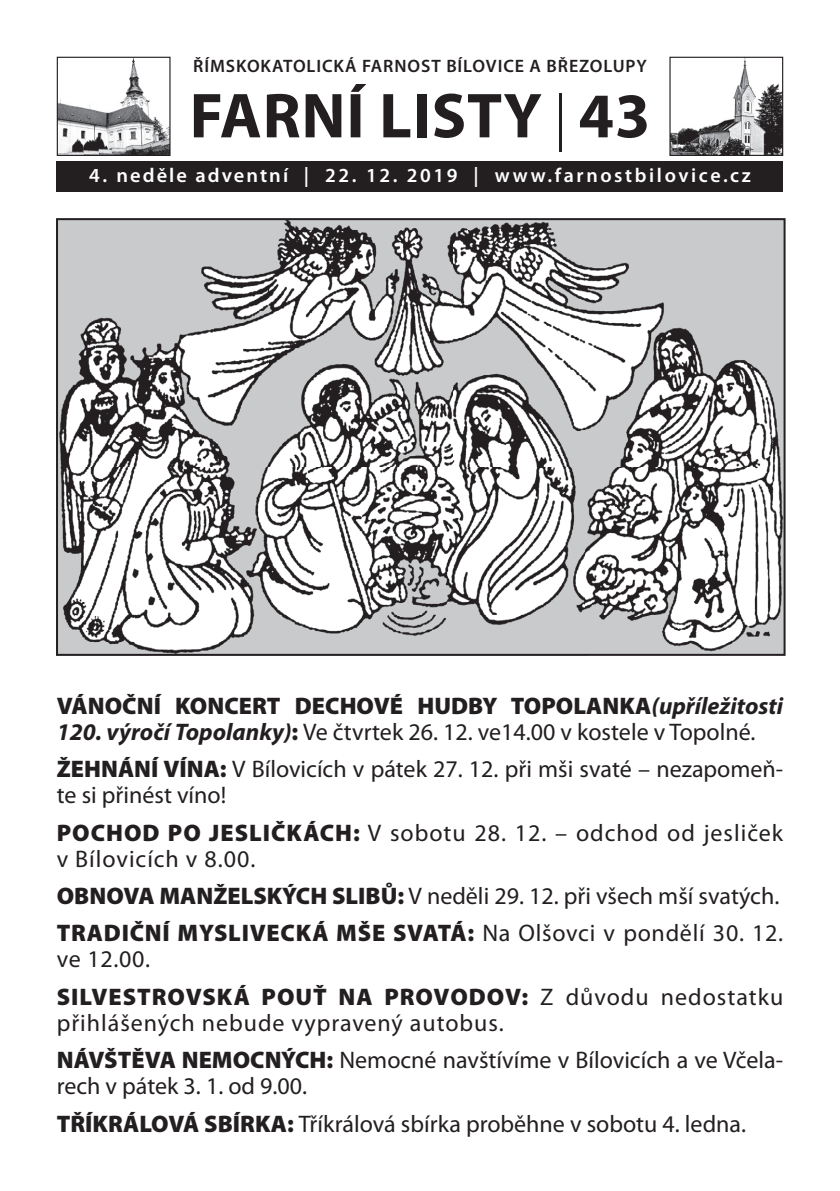
<style>
.page{position:relative;width:840px;height:1191px;background:#fff}
.page>*{position:absolute;margin:0;border:0;box-sizing:border-box;transform-origin:0 0}
.t1{font:700 64px "Myriad Pro";letter-spacing:.01em;color:#231f20}
.t2{font:24px/26px "Myriad Pro";color:#231f20}
.t3{font:24px/37.4px "Myriad Pro";letter-spacing:.025em;color:#231f20}
.t4{font:24px/26px "Myriad Pro";letter-spacing:.04em;color:#231f20}
.t5{font:900 24px/37.4px "Myriad Pro";letter-spacing:.04em;color:#231f20}
.t6{font:600 20px "Myriad Pro";letter-spacing:.13em;color:#fff}
.t7{font:600 18px "Myriad Pro";letter-spacing:.05em;color:#231f20}
.s1{font-family:"Times New Roman";font-weight:400}
.s2{font-weight:900}
.s3{font-weight:700;font-style:italic}
.s4{font-weight:400}
</style>
<div class="page">
<img style="left:59px;top:59px;width:109px;height:95px">
<div style="left:57px;top:57px;width:113px;height:99px;border:1px solid #231f20"></div>
<img style="left:671px;top:59px;width:109px;height:95px">
<div style="left:669px;top:57px;width:113px;height:99px;border:1px solid #231f20"></div>
<div style="left:57px;top:161px;width:725px;height:30px;background:#231f20"></div>
<img style="left:59px;top:221px;width:723px;height:432px">
<div style="left:56px;top:218px;width:729px;height:438px;border:2px solid #231f20"></div>
<p class="t7" style="left:193px;top:56px;width:454px">ŘÍMSKOKATOLICKÁ FARNOST BÍLOVICE A BŘEZOLUPY</p>
<h1 class="t1" style="left:189px;top:80px;width:462px">FARNÍ LISTY <span class="s1">|</span> 43</h1>
<p class="t6" style="left:89px;top:164px;width:663px">4. neděle adventní | 22. 12. 2019 | www.farnostbilovice.cz</p>
<p class="t2" style="left:57px;top:693px;width:727px"><span class="s2">VÁNOČNÍ KONCERT DECHOVÉ HUDBY TOPOLANKA</span><span class="s3">(upříležitosti<br>120. výročí Topolanky)</span><span class="s2">:</span> Ve čtvrtek 26. 12. ve14.00 v kostele v Topolné.</p>
<p class="t2" style="left:57px;top:756px;width:727px"><span class="s2">ŽEHNÁNÍ VÍNA:</span> V Bílovicích v pátek 27. 12. při mši svaté – nezapomeň&shy;te si přinést víno!</p>
<p class="t4" style="left:57px;top:820px;width:727px"><span class="s2">POCHOD PO JESLIČKÁCH:</span> V sobotu 28. 12. – odchod od jesliček v Bílovicích v 8.00.</p>
<p class="t2" style="left:57px;top:877px;width:727px;line-height:37.4px"><span class="s2">OBNOVA MANŽELSKÝCH SLIBŮ:</span> V neděli 29. 12. při všech mší svatých.<br><span class="s2">TRADIČNÍ MYSLIVECKÁ MŠE SVATÁ:</span> Na Olšovci v pondělí 30. 12.</p>
<p class="t5" style="left:57px;top:941px;width:727px"><span class="s4">ve 12.00.<br></span>SILVESTROVSKÁ POUŤ NA PROVODOV: <span class="s4">Z důvodu nedostatku</span></p>
<p class="t3" style="left:57px;top:1004px;width:727px">přihlášených nebude vypravený autobus.<br><span class="s2">NÁVŠTĚVA NEMOCNÝCH:</span> Nemocné navštívíme v Bílovicích a ve Včela-</p>
<p class="t2" style="left:57px;top:1067px;width:690px;line-height:37.4px">rech v pátek 3. 1. od 9.00.<br><span class="s2">TŘÍKRÁLOVÁ SBÍRKA:</span> Tříkrálová sbírka proběhne v sobotu 4. ledna.</p>
</div>
